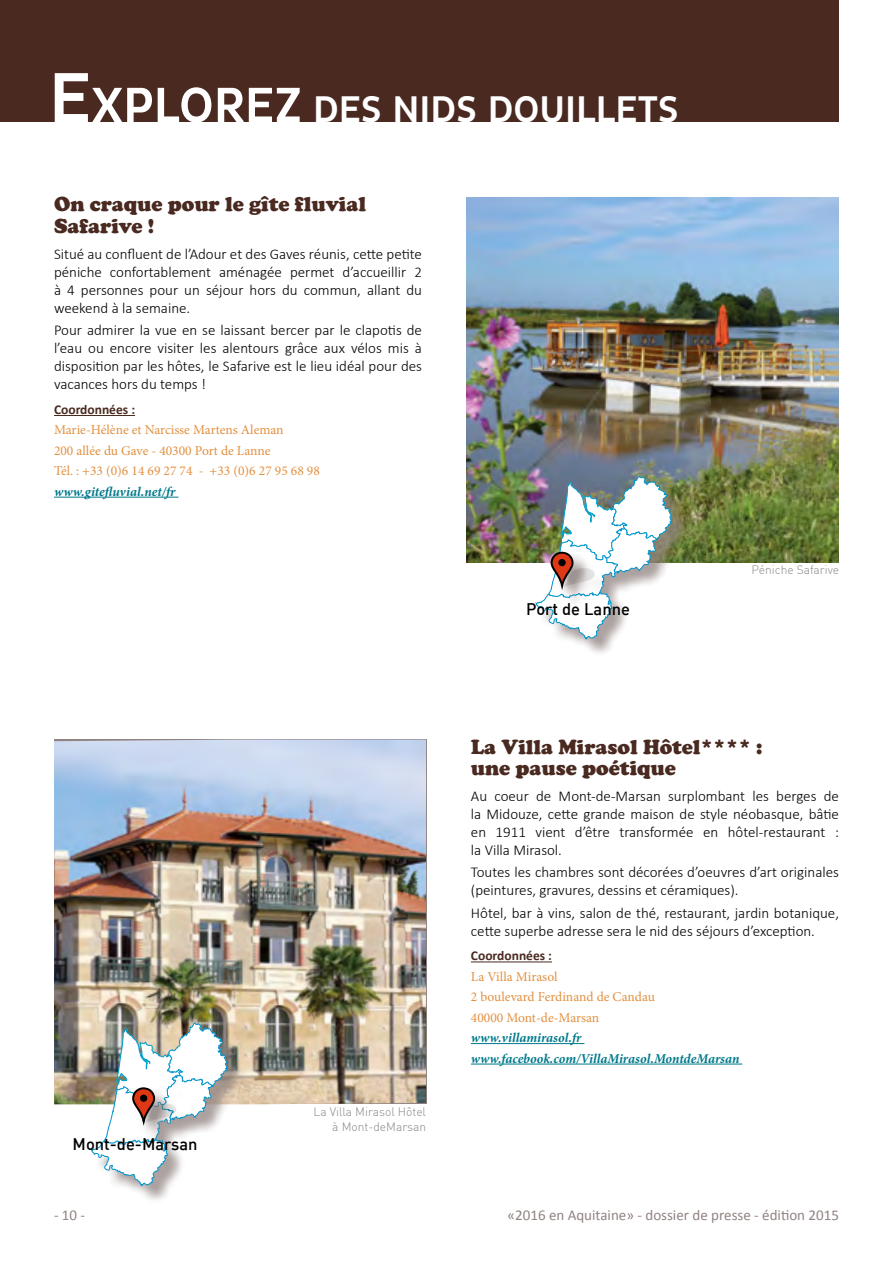
<style>
.page{position:relative;width:893px;height:1263px;background:#fff}
.page>*{position:absolute;margin:0;border:0;box-sizing:border-box;transform-origin:0 0}
.t1{font:500 37.8px "Pluto Sans Cond";color:#fff}
.t2{font:900 21px/21px "Cooper";color:#492920}
.t3{font:16.5px "DIN Medium Alternate";color:#000}
.t4{font:300 15px/18px "Calibri";color:#000;text-align:justify}
.t5{font:15px "Calibri";color:#908381}
.t6{font:13.5px/20.4px "Minion Pro";color:#e29041}
.t7{font:italic 700 13.5px/20.4px "Minion Pro";color:#00798b}
.t8{font:700 13.5px "Calibri";color:#492920}
.t9{font:300 12px/14.4px "DIN";color:#878787;text-align:right}
.s1{font-size:72px}
.s2{font-size:50.4px}
</style>
<div class="page">
<div style="left:0;top:0;width:839px;height:121px;background:#492920"></div>
<img style="left:54px;top:739px;width:372px;height:365px">
<img style="left:467px;top:197px;width:372px;height:365px">
<hr style="left:54px;top:415px;width:81px;height:1px;background:#492920">
<hr style="left:54px;top:497px;width:124px;height:1px;background:#00798b">
<hr style="left:471px;top:961px;width:81px;height:1px;background:#492920">
<hr style="left:471px;top:1043px;width:113px;height:1px;background:#00798b">
<hr style="left:471px;top:1064px;width:271px;height:1px;background:#00798b">
<div style="left:539px;top:479px;width:150px;height:179px;background:#908381;opacity:.75"></div>
<img style="left:536px;top:476px;width:136px;height:163px">
<div style="left:558px;top:559px;width:8px;height:7px;background:#000;border-radius:50%"></div>
<div style="left:95px;top:1026px;width:150px;height:179px;background:#908381;opacity:.75"></div>
<img style="left:91px;top:1022px;width:136px;height:164px">
<div style="left:140px;top:1094px;width:7px;height:8px;background:#000;border-radius:50%"></div>
<h1 class="t1" style="left:49px;top:88px;width:631px"><span class="s1">E</span><span class="s2">XPLOREZ</span> DES NIDS DOUILLETS</h1>
<h2 class="t2" style="left:54px;top:194px;width:313px">On craque pour le gîte fluvial<br>Safarive !</h2>
<p class="t4" style="left:54px;top:245px;width:370px">Situé au confluent de l’Adour et des Gaves réunis, cette petite péniche confortablement aménagée permet d’accueillir 2 à 4 personnes pour un séjour hors du commun, allant du weekend à la semaine.</p>
<p class="t4" style="left:54px;top:321px;width:370px">Pour admirer la vue en se laissant bercer par le clapotis de l’eau ou encore visiter les alentours grâce aux vélos mis à disposition par les hôtes, le Safarive est le lieu idéal pour des vacances hors du temps !</p>
<p class="t8" style="left:54px;top:401px;width:83px">Coordonnées :</p>
<p class="t6" style="left:54px;top:420px;width:267px">Marie-Hélène et Narcisse Martens Aleman<br>200 allée du Gave - 40300 Port de Lanne<br>Tél. : +33 (0)6 14 69 27 74 - +33 (0)6 27 95 68 98</p>
<p class="t7" style="left:54px;top:481px;width:123px">www.gitefluvial.net/fr</p>
<p class="t3" style="left:526px;top:599px;width:105px">Port de Lanne</p>
<p class="t9" style="left:751px;top:562px;width:89px">Péniche Safarive</p>
<p class="t3" style="left:73px;top:1133px;width:126px">Mont-de-Marsan</p>
<p class="t9" style="left:313px;top:1104px;width:114px">La Villa Mirasol Hôtel à Mont-deMarsan</p>
<h2 class="t2" style="left:471px;top:736px;width:293px">La Villa Mirasol Hôtel**** : une pause poétique</h2>
<p class="t4" style="left:471px;top:787px;width:370px">Au coeur de Mont-de-Marsan surplombant les berges de la Midouze, cette grande maison de style néobasque, bâtie en 1911 vient d’être transformée en hôtel-restaurant : la Villa Mirasol.</p>
<p class="t4" style="left:471px;top:863px;width:370px">Toutes les chambres sont décorées d’oeuvres d’art originales (peintures, gravures, dessins et céramiques).</p>
<p class="t4" style="left:471px;top:903px;width:370px">Hôtel, bar à vins, salon de thé, restaurant, jardin botanique, cette superbe adresse sera le nid des séjours d’exception.</p>
<p class="t8" style="left:471px;top:947px;width:83px">Coordonnées :</p>
<p class="t6" style="left:471px;top:966px;width:185px">La Villa Mirasol<br>2 boulevard Ferdinand de Candau<br>40000 Mont-de-Marsan</p>
<p class="t7" style="left:471px;top:1027px;width:270px">www.villamirasol.fr www.facebook.com/VillaMirasol.MontdeMarsan</p>
<p class="t5" style="left:54px;top:1206px;width:33px">- 10 -</p>
<p class="t5" style="left:507px;top:1206px;width:333px">«2016 en Aquitaine» - dossier de presse - édition 2015</p>
</div>
